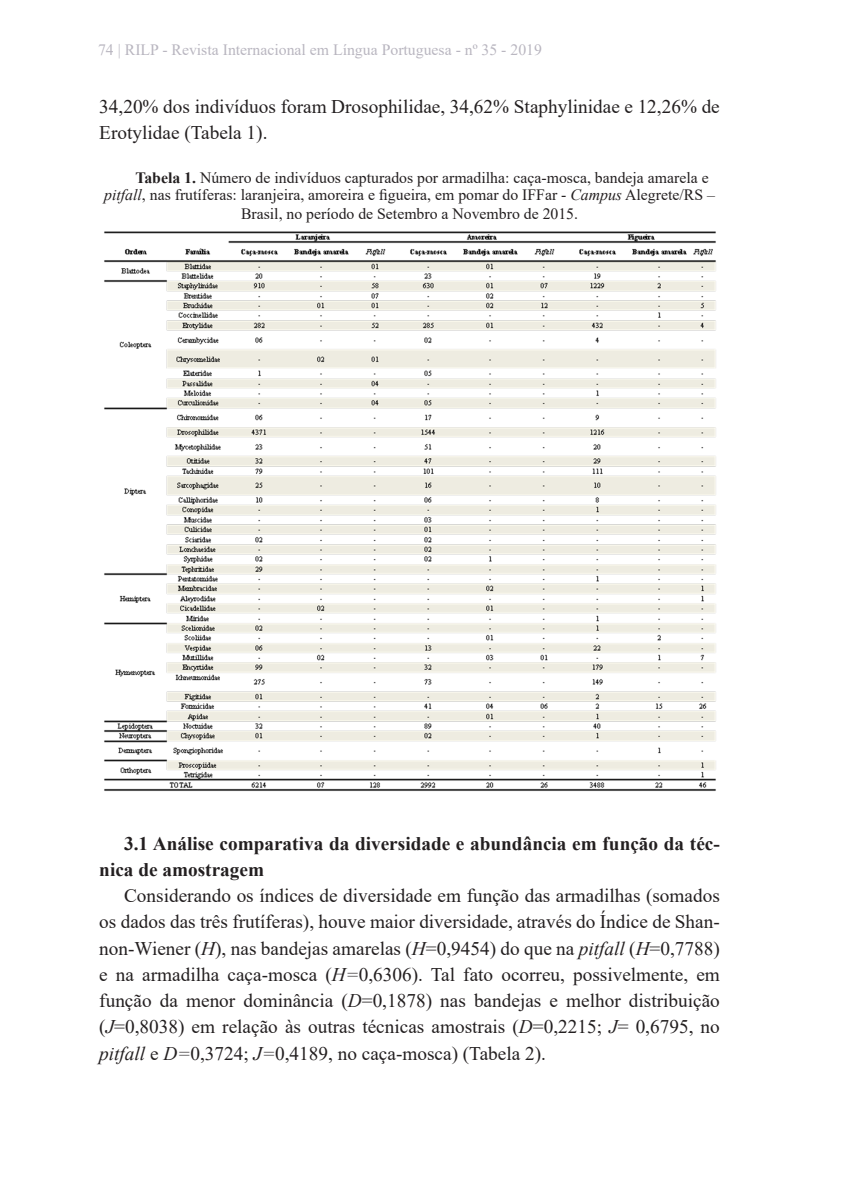
<style>
.page{position:relative;width:844px;height:1191px;background:#fff}
.page>*{position:absolute;margin:0;border:0;box-sizing:border-box;transform-origin:0 0}
.t1{font:19.25px/26.2px "Times New Roman";color:#231f20}
.t2{font:700 19.25px/26.2px "Times New Roman";color:#231f20}
.t3{font:15.75px/17.5px "Times New Roman";color:#231f20}
.t4{font:15.75px "Times New Roman";color:#b9b6c0}
.s1{font-weight:700}
.s2{font-style:italic}
</style>
<div class="page">
<img style="left:104px;top:231px;width:612px;height:560px">
<p class="t4" style="left:98px;top:38px;width:445px">74 | RILP - Revista Internacional em Língua Portuguesa - nº 35 - 2019</p>
<p class="t1" style="left:99px;top:92px;width:622px">34,20% dos indivíduos foram Drosophilidae, 34,62% Staphylinidae e 12,26% de<br>Erotylidae (Tabela 1).</p>
<p class="t3" style="left:104px;top:168px;width:612px;text-indent:31px"><span class="s1">Tabela 1.</span> Número de indivíduos capturados por armadilha: caça-mosca, bandeja amarela e <span class="s2">pitfall</span>, nas frutíferas: laranjeira, amoreira e figueira, em pomar do IFFar - <span class="s2">Campus</span> Alegrete/RS –</p>
<p class="t3" style="left:241px;top:205px;width:338px">Brasil, no período de Setembro a Novembro de 2015.</p>
<p class="t2" style="left:99px;top:829px;width:622px;text-indent:25px">3.1 Análise comparativa da diversidade e abundância em função da téc&shy;nica de amostragem</p>
<p class="t1" style="left:99px;top:882px;width:622px;text-align:justify;text-indent:25px">Considerando os índices de diversidade em função das armadilhas (somados os dados das três frutíferas), houve maior diversidade, através do Índice de Shan&shy;non-Wiener (<span class="s2">H</span>), nas bandejas amarelas (<span class="s2">H</span>=0,9454) do que na <span class="s2">pitfall</span> (<span class="s2">H</span>=0,7788) e na armadilha caça-mosca (<span class="s2">H=</span>0,6306). Tal fato ocorreu, possivelmente, em função da menor dominância (<span class="s2">D</span>=0,1878) nas bandejas e melhor distribuição (<span class="s2">J</span>=0,8038) em relação às outras técnicas amostrais (<span class="s2">D</span>=0,2215; <span class="s2">J</span>= 0,6795, no <span class="s2">pitfall</span> e <span class="s2">D=</span>0,3724; <span class="s2">J=</span>0,4189, no caça-mosca) (Tabela 2).</p>
</div>
